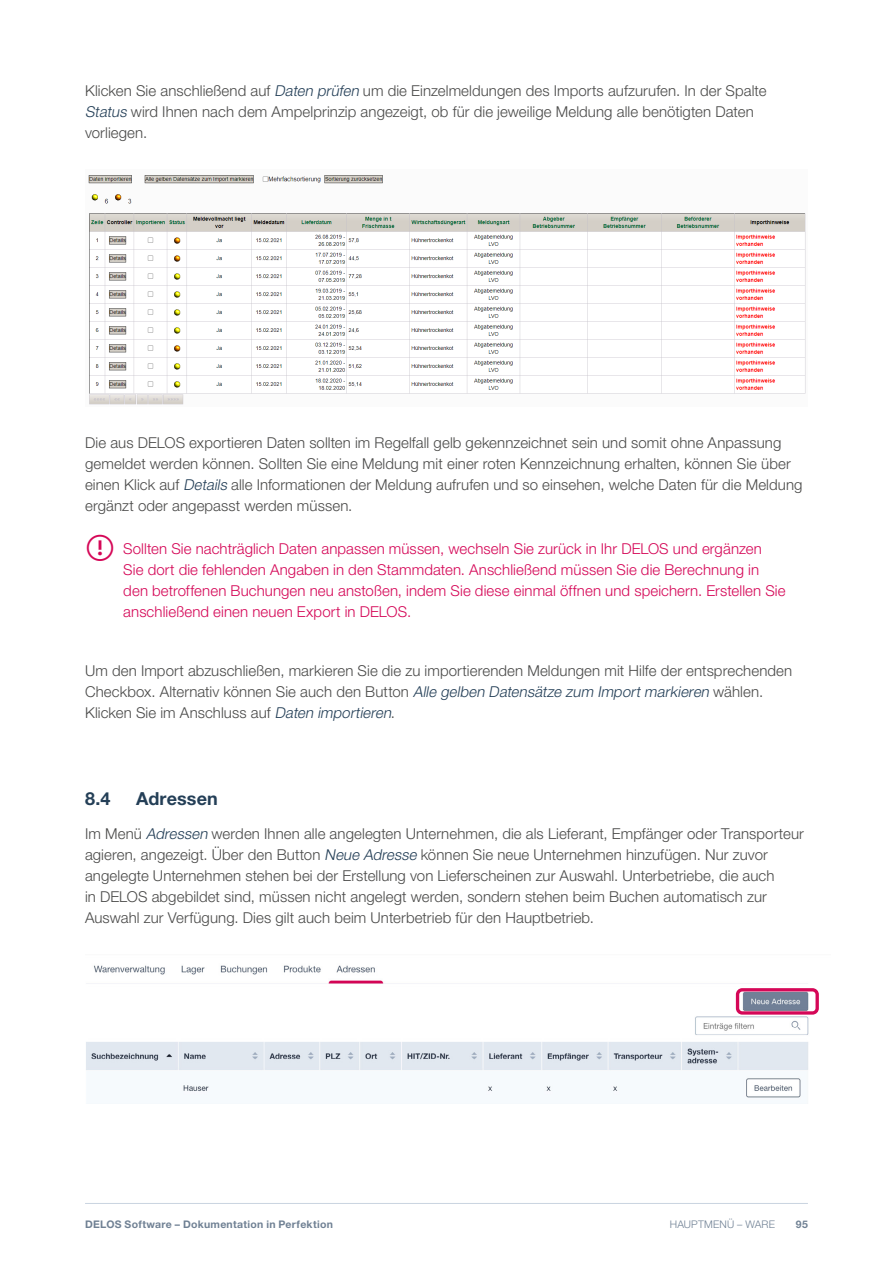
<style>
.page{position:relative;width:893px;height:1263px;background:#fff}
.page>*{position:absolute;margin:0;border:0;box-sizing:border-box;transform-origin:0 0}
.t1{font:700 18px "Helvetica Neue LT Pro";letter-spacing:.01em;color:#243f57}
.Body_to_Pic{font:300 15px/21px "Helvetica Neue LT Pro";letter-spacing:.005em;color:#4a4a49}
.Body{font:300 15px/21px "Helvetica Neue LT Pro";letter-spacing:.005em;color:#4a4a49}
.t2{font:300 15px/21px "Helvetica Neue LT Pro";letter-spacing:.005em;color:#d50757}
.Pic_left_BU{font:300 15px/21px "Helvetica Neue LT Pro";letter-spacing:.005em;color:#4a4a49}
.t3{font:700 10.5px "Helvetica Neue LT Pro";letter-spacing:.025em;color:#708194}
.t4{font:300 10.5px "Helvetica Neue LT Pro";color:#708194}
.s1{font-style:italic;color:#243f57}
.s2{font-family:"DELOS Iconfont";font-weight:400;font-size:30px}
</style>
<div class="page">
<hr style="left:85px;top:1203px;width:723px;height:1px;background:#cad4e1">
<img style="left:88px;top:175px;width:718px;height:230px">
<img style="left:86px;top:965px;width:729px;height:133px">
<div style="left:736px;top:988px;width:83px;height:27px;border:3px solid #d50757;border-radius:5px"></div>
<p class="Body_to_Pic" style="left:85px;top:80px;width:683px">Klicken Sie anschließend auf <span class="s1">Daten prüfen</span> um die Einzelmeldungen des Imports aufzurufen. In der Spalte<br><span class="s1">Status</span> wird Ihnen nach dem Ampelprinzip angezeigt, ob für die jeweilige Meldung alle benötigten Daten vorliegen.</p>
<p class="Body_to_Pic" style="left:85px;top:432px;width:719px">Die aus DELOS exportieren Daten sollten im Regelfall gelb gekennzeichnet sein und somit ohne Anpassung gemeldet werden können. Sollten Sie eine Meldung mit einer roten Kennzeichnung erhalten, können Sie über einen Klick auf <span class="s1">Details</span> alle Informationen der Meldung aufrufen und so einsehen, welche Daten für die Meldung ergänzt oder angepasst werden müssen.</p>
<p class="t2" style="left:123px;top:537px;width:664px;text-indent:-38px"><span class="s2">/</span> Sollten Sie nachträglich Daten anpassen müssen, wechseln Sie zurück in Ihr DELOS und ergänzen Sie dort die fehlenden Angaben in den Stammdaten. Anschließend müssen Sie die Berechnung in den betroffenen Buchungen neu anstoßen, indem Sie diese einmal öffnen und speichern. Erstellen Sie anschließend einen neuen Export in DELOS.</p>
<p class="Pic_left_BU" style="left:85px;top:660px;width:709px">Um den Import abzuschließen, markieren Sie die zu importierenden Meldungen mit Hilfe der entsprechenden<br>Checkbox. Alternativ können Sie auch den Button <span class="s1">Alle gelben Datensätze zum Import markieren</span> wählen.<br>Klicken Sie im Anschluss auf <span class="s1">Daten importieren</span>.</p>
<p class="t1" style="left:85px;top:787px;width:27px">8.4</p>
<p class="t1" style="left:136px;top:787px;width:83px">Adressen</p>
<p class="Body" style="left:85px;top:822px;width:720px">Im Menü <span class="s1">Adressen</span> werden Ihnen alle angelegten Unternehmen, die als Lieferant, Empfänger oder Transporteur agieren, angezeigt. Über den Button <span class="s1">Neue Adresse</span> können Sie neue Unternehmen hinzufügen. Nur zuvor angelegte Unternehmen stehen bei der Erstellung von Lieferscheinen zur Auswahl. Unterbetriebe, die auch<br>in DELOS abgebildet sind, müssen nicht angelegt werden, sondern stehen beim Buchen automatisch zur Auswahl zur Verfügung. Dies gilt auch beim Unterbetrieb für den Hauptbetrieb.</p>
<p class="t3" style="left:85px;top:1217px;width:249px">DELOS Software – Dokumentation in Perfektion</p>
<p class="t4" style="left:670px;top:1218px;width:16px">Hauptmenü</p>
<p class="t4" style="left:737px;top:1218px;width:26px">– Ware</p>
<p class="t3" style="left:796px;top:1217px;width:14px">95</p>
</div>
